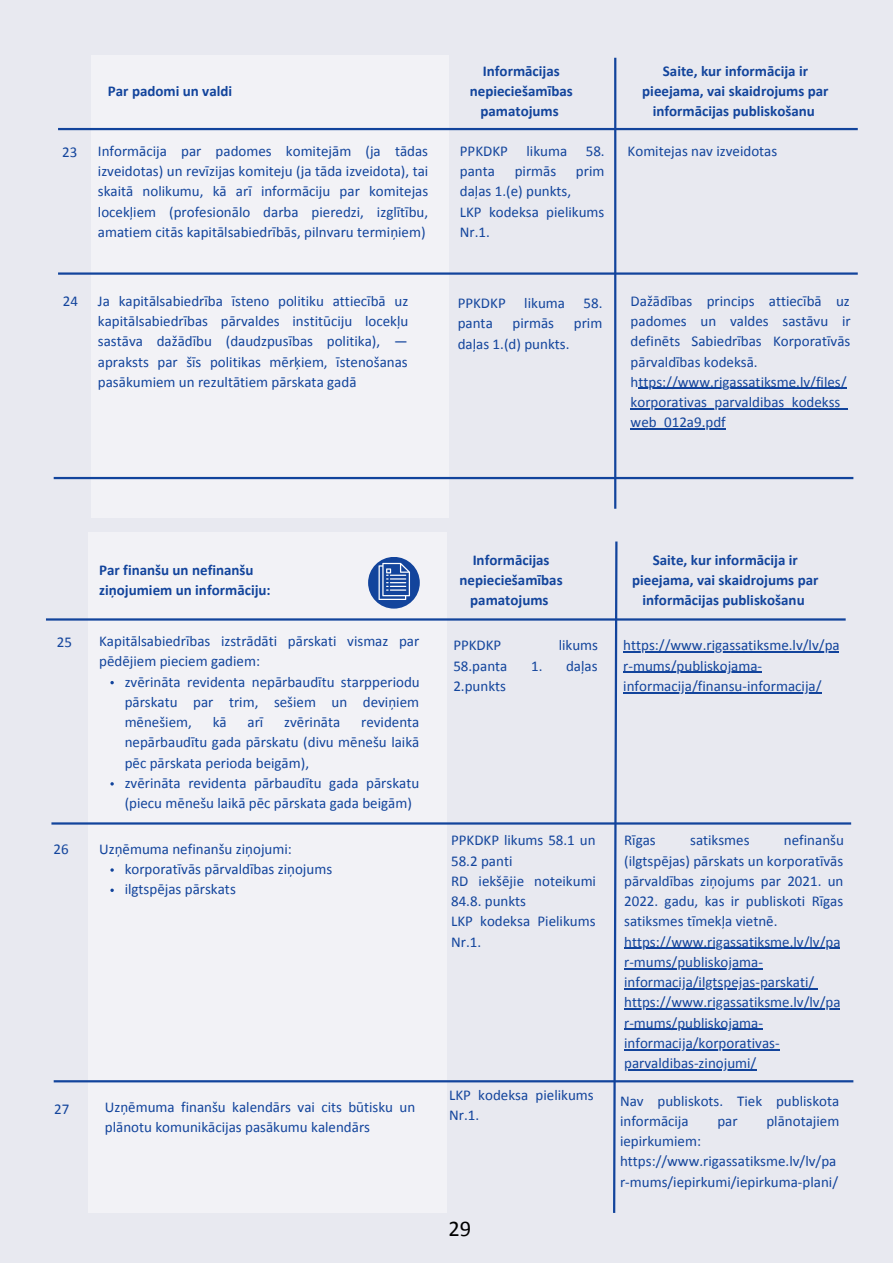
<style>
.page{position:relative;width:893px;height:1264px;background:#fff}
.page>*{position:absolute;margin:0;border:0;box-sizing:border-box;transform-origin:0 0}
.t1{font:22.5px "Calibri";color:#000}
.t2{font:15px/20.2px "Calibri";color:#12449c}
.t3{font:700 15px/20.2px "Calibri";color:#12449c;text-align:center}
</style>
<div class="page">
<div style="left:0;top:0;width:892px;height:1262px;background:#e8e9f0"></div>
<div style="left:92px;top:56px;width:357px;height:461px;background:#f2f2f6"></div>
<hr style="left:614px;top:58px;width:2px;height:450px;background:#12449c">
<hr style="left:58px;top:128px;width:799px;height:2px;background:#12449c">
<hr style="left:58px;top:272px;width:799px;height:3px;background:#12449c">
<hr style="left:54px;top:477px;width:799px;height:2px;background:#12449c">
<div style="left:88px;top:532px;width:358px;height:680px;background:#f2f2f6"></div>
<hr style="left:51px;top:822px;width:800px;height:2px;background:#12449c">
<hr style="left:54px;top:1080px;width:799px;height:2px;background:#12449c">
<hr style="left:46px;top:618px;width:799px;height:2px;background:#12449c">
<svg style="left:612px;top:541px;width:6px;height:672px"></svg>
<div style="left:368px;top:557px;width:52px;height:51px;background:#12449c;border-radius:50%"></div>
<svg style="left:378px;top:563px;width:32px;height:37px"></svg>
<svg style="left:110px;top:888px;width:4px;height:4px"></svg>
<hr style="left:624px;top:947px;width:216px;height:1px;background:#12449c">
<hr style="left:624px;top:968px;width:139px;height:1px;background:#12449c">
<hr style="left:624px;top:988px;width:190px;height:1px;background:#12449c">
<hr style="left:624px;top:1008px;width:216px;height:1px;background:#12449c">
<hr style="left:624px;top:1028px;width:139px;height:1px;background:#12449c">
<hr style="left:624px;top:1049px;width:155px;height:1px;background:#12449c">
<hr style="left:624px;top:1069px;width:132px;height:1px;background:#12449c">
<svg style="left:110px;top:681px;width:4px;height:3px"></svg>
<svg style="left:110px;top:782px;width:4px;height:3px"></svg>
<hr style="left:623px;top:651px;width:216px;height:1px;background:#12449c">
<hr style="left:623px;top:671px;width:139px;height:1px;background:#12449c">
<hr style="left:623px;top:692px;width:198px;height:1px;background:#12449c">
<hr style="left:638px;top:388px;width:208px;height:1px;background:#12449c">
<hr style="left:630px;top:408px;width:217px;height:1px;background:#12449c">
<hr style="left:630px;top:428px;width:95px;height:1px;background:#12449c">
<p class="t3" style="left:108px;top:82px;width:126px">Par padomi un valdi</p>
<p class="t3" style="left:469px;top:62px;width:104px">Informācijas nepieciešamības pamatojums</p>
<p class="t3" style="left:642px;top:62px;width:188px">Saite, kur informācija ir pieejama, vai skaidrojums par informācijas publiskošanu</p>
<p class="t2" style="left:98px;top:142px;width:332px;text-align:justify">Informācija par padomes komitejām (ja tādas izveidotas) un revīzijas komiteju (ja tāda izveidota), tai skaitā nolikumu, kā arī informāciju par komitejas locekļiem (profesionālo darba pieredzi, izglītību, amatiem citās kapitālsabiedrībās, pilnvaru termiņiem)</p>
<p class="t2" style="left:460px;top:142px;width:146px">PPKDKP likuma 58. panta</p>
<p class="t2" style="left:62px;top:143px;width:17px">23</p>
<p class="t2" style="left:627px;top:142px;width:151px">Komitejas nav izveidotas</p>
<p class="t2" style="left:514px;top:162px;width:43px">pirmās</p>
<p class="t2" style="left:576px;top:162px;width:30px">prim</p>
<p class="t2" style="left:460px;top:182px;width:113px">daļas 1.(e) punkts,</p>
<p class="t2" style="left:460px;top:203px;width:146px">LKP kodeksa pielikums<br>Nr.1.</p>
<p class="t2" style="left:63px;top:292px;width:17px">24</p>
<p class="t2" style="left:98px;top:292px;width:312px;text-align:justify">Ja kapitālsabiedrība īsteno politiku attiecībā uz kapitālsabiedrības pārvaldes institūciju locekļu sastāva dažādību (daudzpusības politika), — apraksts par šīs politikas mērķiem, īstenošanas pasākumiem un rezultātiem pārskata gadā</p>
<p class="t2" style="left:457px;top:294px;width:146px">PPKDKP likuma 58. panta</p>
<p class="t2" style="left:512px;top:314px;width:43px">pirmās</p>
<p class="t2" style="left:573px;top:314px;width:30px">prim</p>
<p class="t2" style="left:457px;top:335px;width:113px">daļas 1.(d) punkts.</p>
<p class="t2" style="left:630px;top:292px;width:221px;text-align:justify">Dažādības princips attiecībā uz padomes un valdes sastāvu ir definēts Sabiedrības Korporatīvās pārvaldības kodeksā.</p>
<p class="t2" style="left:630px;top:373px;width:219px;text-align:justify">https://www.rigassatiksme.lv/files/ korporativas_parvaldibas_kodekss_ web_012a9.pdf</p>
<p class="t2" style="left:57px;top:633px;width:17px">25</p>
<p class="t2" style="left:53px;top:839px;width:17px">26</p>
<p class="t3" style="left:99px;top:561px;width:173px;text-align:left">Par finanšu un nefinanšu ziņojumiem un informāciju:</p>
<p class="t3" style="left:459px;top:551px;width:104px">Informācijas nepieciešamības pamatojums</p>
<p class="t2" style="left:99px;top:632px;width:322px">Kapitālsabiedrības izstrādāti pārskati vismaz par pēdējiem pieciem gadiem:</p>
<p class="t2" style="left:453px;top:636px;width:49px">PPKDKP</p>
<p class="t2" style="left:558px;top:636px;width:41px">likums</p>
<p class="t2" style="left:453px;top:656px;width:56px">58.panta</p>
<p class="t2" style="left:531px;top:656px;width:68px">1. daļas</p>
<p class="t2" style="left:453px;top:677px;width:54px">2.punkts</p>
<p class="t2" style="left:125px;top:672px;width:296px;text-align:justify">zvērināta revidenta nepārbaudītu starpperiodu pārskatu par trim, sešiem un deviņiem mēnešiem,</p>
<p class="t2" style="left:213px;top:713px;width:15px">kā</p>
<p class="t2" style="left:247px;top:713px;width:17px">arī</p>
<p class="t2" style="left:284px;top:713px;width:58px">zvērināta</p>
<p class="t2" style="left:125px;top:713px;width:296px;text-align:justify;text-indent:236px">revidenta nepārbaudītu gada pārskatu (divu mēnešu laikā pēc pārskata perioda beigām),</p>
<p class="t2" style="left:125px;top:774px;width:296px">zvērināta revidenta pārbaudītu gada pārskatu (piecu mēnešu laikā pēc pārskata gada beigām)</p>
<p class="t2" style="left:99px;top:839px;width:194px">Uzņēmuma nefinanšu ziņojumi:</p>
<p class="t2" style="left:451px;top:831px;width:146px">PPKDKP likums 58.1 un<br>58.2 panti</p>
<p class="t2" style="left:451px;top:872px;width:146px">RD iekšējie noteikumi<br>84.8. punkts</p>
<p class="t2" style="left:451px;top:912px;width:146px">LKP kodeksa Pielikums<br>Nr.1.</p>
<p class="t2" style="left:125px;top:860px;width:209px">korporatīvās pārvaldības ziņojums</p>
<p class="t2" style="left:125px;top:880px;width:113px">ilgtspējas pārskats</p>
<p class="t2" style="left:54px;top:1099px;width:17px">27</p>
<p class="t2" style="left:105px;top:1097px;width:312px">Uzņēmuma finanšu kalendārs vai cits būtisku un plānotu komunikācijas pasākumu kalendārs</p>
<p class="t2" style="left:449px;top:1086px;width:146px">LKP kodeksa pielikums<br>Nr.1.</p>
<p class="t1" style="left:448px;top:1219px;width:24px">29</p>
<p class="t3" style="left:632px;top:551px;width:188px">Saite, kur informācija ir pieejama, vai skaidrojums par informācijas publiskošanu</p>
<p class="t2" style="left:623px;top:636px;width:218px">https://www.rigassatiksme.lv/lv/pa r-mums/publiskojama&shy;informacija/finansu-informacija/</p>
<p class="t2" style="left:624px;top:831px;width:221px;text-align:justify;text-indent:160px">nefinanšu (ilgtspējas) pārskats un korporatīvās pārvaldības ziņojums par 2021. un 2022. gadu, kas ir publiskoti Rīgas satiksmes tīmekļa vietnē.</p>
<p class="t2" style="left:624px;top:932px;width:218px">https://www.rigassatiksme.lv/lv/pa r-mums/publiskojama&shy;informacija/ilgtspejas-parskati/</p>
<p class="t2" style="left:624px;top:993px;width:218px">https://www.rigassatiksme.lv/lv/pa r-mums/publiskojama&shy;informacija/korporativas&shy;parvaldibas-zinojumi/</p>
<p class="t2" style="left:624px;top:831px;width:33px">Rīgas</p>
<p class="t2" style="left:690px;top:831px;width:61px">satiksmes</p>
<p class="t2" style="left:620px;top:1091px;width:221px">Nav publiskots. Tiek publiskota informācija</p>
<p class="t2" style="left:717px;top:1111px;width:22px">par</p>
<p class="t2" style="left:766px;top:1111px;width:74px">plānotajiem</p>
<p class="t2" style="left:620px;top:1132px;width:219px">iepirkumiem: https://www.rigassatiksme.lv/lv/pa r-mums/iepirkumi/iepirkuma-plani/</p>
</div>
